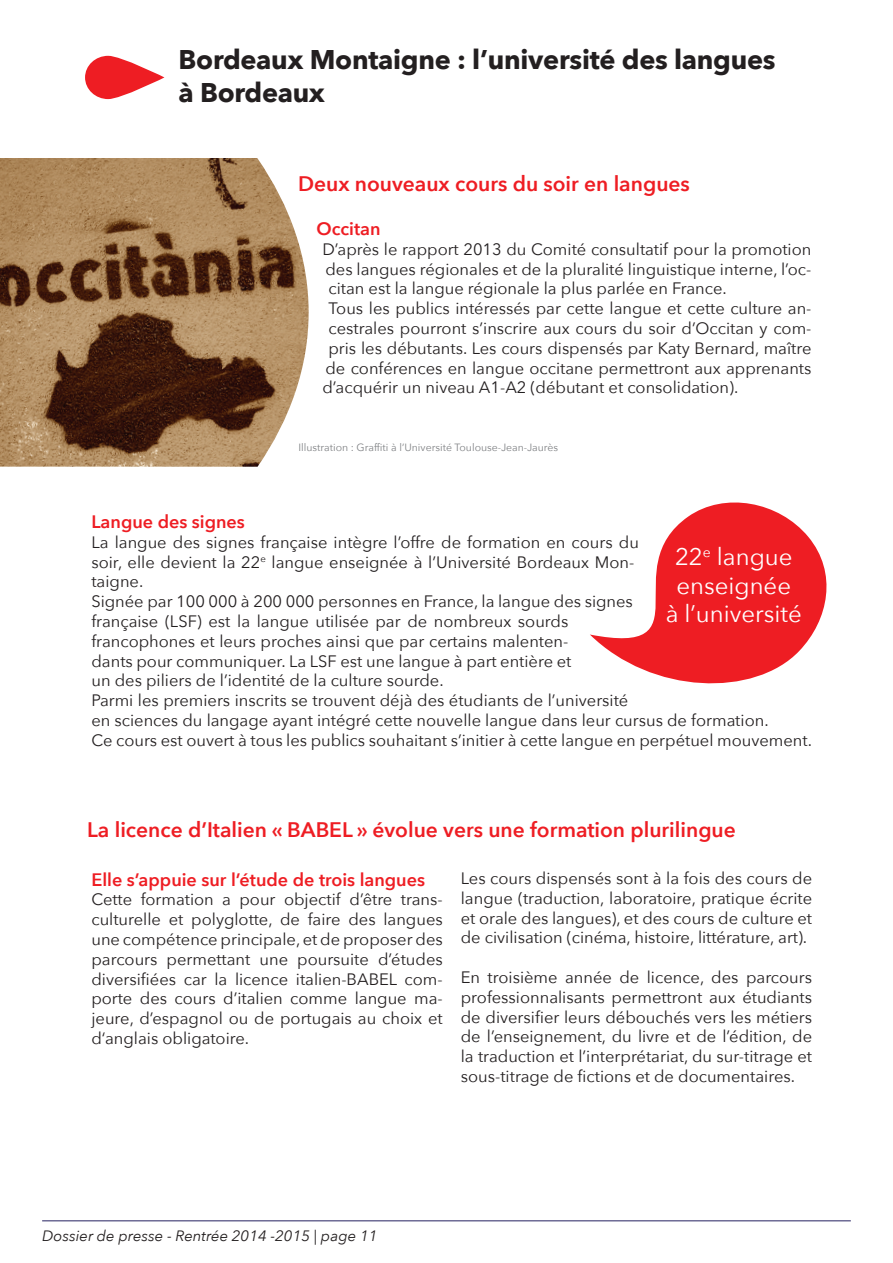
<style>
.page{position:relative;width:893px;height:1263px;background:#fff}
.page>*{position:absolute;margin:0;border:0;box-sizing:border-box;transform-origin:0 0}
.t1{font:700 27px/32.4px "Avenir Next";letter-spacing:-.01em;color:#231f20}
.t2{font:24px/28.8px "Avenir Next";color:#fff;text-align:center}
.t3{font:600 21px "Avenir Next";color:#ee1d23}
.t4{font:600 18px "Avenir Next";color:#ee1d23}
.t5{font:16.5px/19.8px "Avenir Next";color:#231f20;text-align:justify}
.t6{font:italic 15px "Avenir Next";color:#231f20}
.t7{font:10.5px "Avenir Next";color:#808285}
</style>
<div class="page">
<hr style="left:42px;top:1220px;width:809px;height:1px;background:#252161">
<svg style="left:85px;top:56px;width:79px;height:43px"></svg>
<img style="left:0;top:158px;width:309px;height:309px">
<svg style="left:590px;top:502px;width:237px;height:182px;fill:#ee1d23"></svg>
<h1 class="t1" style="left:179px;top:43px;width:598px">Bordeaux Montaigne : l’université des langues à Bordeaux</h1>
<p class="t3" style="left:298px;top:166px;width:393px">Deux nouveaux cours du soir en langues</p>
<p class="t4" style="left:316px;top:213px;width:66px">Occitan</p>
<p class="t5" style="left:322px;top:238px;width:490px">D’après le rapport 2013 du Comité consultatif pour la promotion</p>
<p class="t5" style="left:325px;top:258px;width:488px">des langues régionales et de la pluralité linguistique interne, l’oc-</p>
<p class="t5" style="left:328px;top:278px;width:400px">citan est la langue régionale la plus parlée en France.</p>
<p class="t5" style="left:328px;top:298px;width:485px">Tous les publics intéressés par cette langue et cette culture an-</p>
<p class="t5" style="left:328px;top:318px;width:485px">cestrales pourront s’inscrire aux cours du soir d’Occitan y com-</p>
<p class="t5" style="left:328px;top:337px;width:485px">pris les débutants. Les cours dispensés par Katy Bernard, maître</p>
<p class="t5" style="left:325px;top:357px;width:488px">de conférences en langue occitane permettront aux apprenants</p>
<p class="t5" style="left:322px;top:377px;width:417px">d’acquérir un niveau A1-A2 (débutant et consolidation).</p>
<p class="t7" style="left:298px;top:438px;width:261px">Illustration : Graffiti à l’Université Toulouse-Jean-Jaurès</p>
<p class="t4" style="left:91px;top:506px;width:155px">Langue des signes</p>
<p class="t5" style="left:91px;top:531px;width:722px;text-align:left">La langue des signes française intègre l’offre de formation en cours du<br>soir, elle devient la 22<sup>e</sup> langue enseignée à l’Université Bordeaux Mon-<br>taigne.<br>Signée par 100 000 à 200 000 personnes en France, la langue des signes<br>française (LSF) est la langue utilisée par de nombreux sourds<br>francophones et leurs proches ainsi que par certains malenten-<br>dants pour communiquer. La LSF est une langue à part entière et<br>un des piliers de l’identité de la culture sourde.<br>Parmi les premiers inscrits se trouvent déjà des étudiants de l’université<br>en sciences du langage ayant intégré cette nouvelle langue dans leur cursus de formation.<br>Ce cours est ouvert à tous les publics souhaitant s’initier à cette langue en perpétuel mouvement.</p>
<h2 class="t2" style="left:666px;top:541px;width:138px">22<sup>e</sup> langue enseignée<br>à l’université</h2>
<p class="t3" style="left:87px;top:812px;width:650px">La licence d’Italien « BABEL » évolue vers une formation plurilingue</p>
<p class="t4" style="left:91px;top:864px;width:335px">Elle s’appuie sur l’étude de trois langues</p>
<p class="t5" style="left:91px;top:889px;width:353px">Cette formation a pour objectif d’être trans&shy;culturelle et polyglotte, de faire des langues une compétence principale, et de proposer des parcours permettant une poursuite d’études diversifiées car la licence italien-BABEL com&shy;porte des cours d’italien comme langue ma&shy;jeure, d’espagnol ou de portugais au choix et d‘anglais obligatoire.</p>
<p class="t5" style="left:461px;top:868px;width:353px">Les cours dispensés sont à la fois des cours de langue (traduction, laboratoire, pratique écrite et orale des langues), et des cours de culture et de civilisation (cinéma, histoire, littérature, art).</p>
<p class="t5" style="left:461px;top:967px;width:353px">En troisième année de licence, des parcours professionnalisants permettront aux étudiants de diversifier leurs débouchés vers les métiers de l’enseignement, du livre et de l’édition, de la traduction et l’interprétariat, du sur-titrage et sous-titrage de fictions et de documentaires.</p>
<p class="t6" style="left:42px;top:1223px;width:337px">Dossier de presse - Rentrée 2014 -2015 | page 11</p>
</div>
